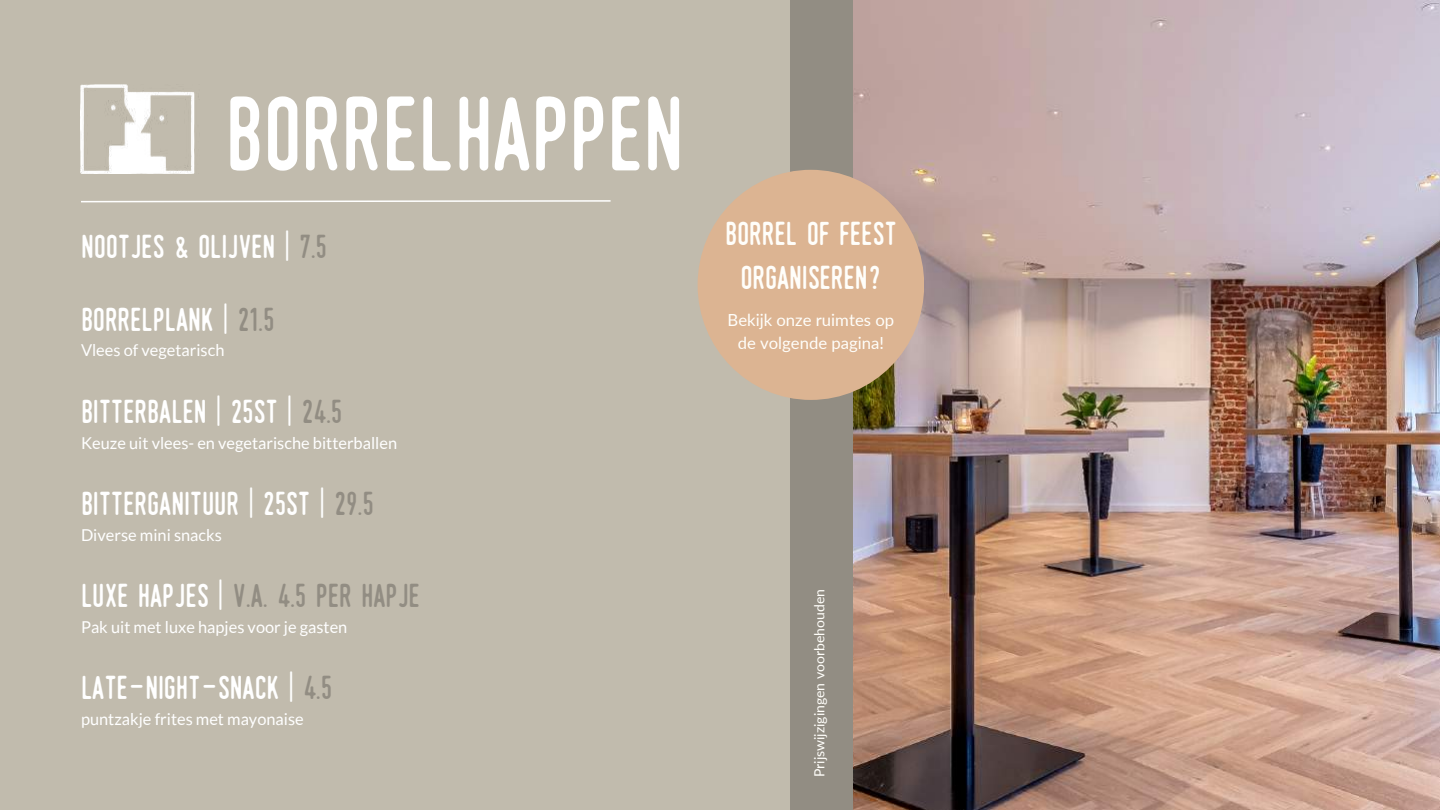
<style>
.page{position:relative;width:1440px;height:810px;background:#fff}
.page>*{position:absolute;margin:0;border:0;box-sizing:border-box;transform-origin:0 0}
.t1{font:102px "Monthoers 2.0 Clean";color:#fff}
.t2{font:32px "Monthoers 2.0 Clean";color:#fff}
.t3{font:32px "Monthoers 2.0 Clean";color:#928d83}
.t4{font:32px/44.2px "Monthoers 2.0 Clean";color:#fffefa;text-align:center}
.t5{font:16.7px/23.1px "Lato";color:#fffefa;text-align:center}
.t6{font:16.4px "Lato";color:#fff}
.t7{font:14px "Lato";color:#fffefa}
.s1{color:#928d83}
.s2{color:#fff}
</style>
<div class="page">
<img style="left:852px;top:0;width:588px;height:810px">
<div style="left:0;top:0;width:852px;height:810px;background:#928d83"></div>
<div style="left:0;top:0;width:790px;height:810px;background:#c1bbad"></div>
<img style="left:80px;top:84px;width:115px;height:89px">
<svg style="left:81px;top:200px;width:530px;height:3px"></svg>
<div style="left:698px;top:170px;width:226px;height:230px;background:#dcb492;border-radius:50%"></div>
<h1 class="t1" style="left:225px;top:76px;width:460px">BORRELHAPPEN</h1>
<h2 class="t2" style="left:81px;top:228px;width:247px">NOOTJES &amp; OLIJVEN | <span class="s1">7.5</span></h2>
<h2 class="t2" style="left:81px;top:301px;width:195px">BORRELPLANK | <span class="s1">21.5</span></h2>
<p class="t6" style="left:81px;top:340px;width:145px">Vlees of vegetarisch</p>
<h2 class="t2" style="left:81px;top:393px;width:263px">BITTERBALEN | 25ST | <span class="s1">24.5</span></h2>
<p class="t6" style="left:81px;top:432px;width:318px">Keuze uit vlees- en vegetarische bitterballen</p>
<h2 class="t2" style="left:81px;top:485px;width:294px">BITTERGANITUUR | 25ST | <span class="s1">29.5</span></h2>
<p class="t6" style="left:81px;top:525px;width:142px">Diverse mini snacks</p>
<h2 class="t3" style="left:81px;top:577px;width:340px"><span class="s2">LUXE HAPJES |</span> V.A. 4.5 PER HAPJE</h2>
<p class="t6" style="left:81px;top:617px;width:268px">Pak uit met luxe hapjes voor je gasten</p>
<h2 class="t2" style="left:81px;top:670px;width:252px">LATE-NIGHT-SNACK | <span class="s1">4.5</span></h2>
<p class="t6" style="left:81px;top:709px;width:224px">puntzakje frites met mayonaise</p>
<h2 class="t4" style="left:725px;top:212px;width:173px">BORREL OF FEEST<br>ORGANISEREN?</h2>
<p class="t5" style="left:728px;top:308px;width:168px">Bekijk onze ruimtes op de volgende pagina!</p>
<p class="t7" style="left:811px;top:777px;width:190px;rotate:-90deg">Prijswijzigingen voorbehouden</p>
</div>
